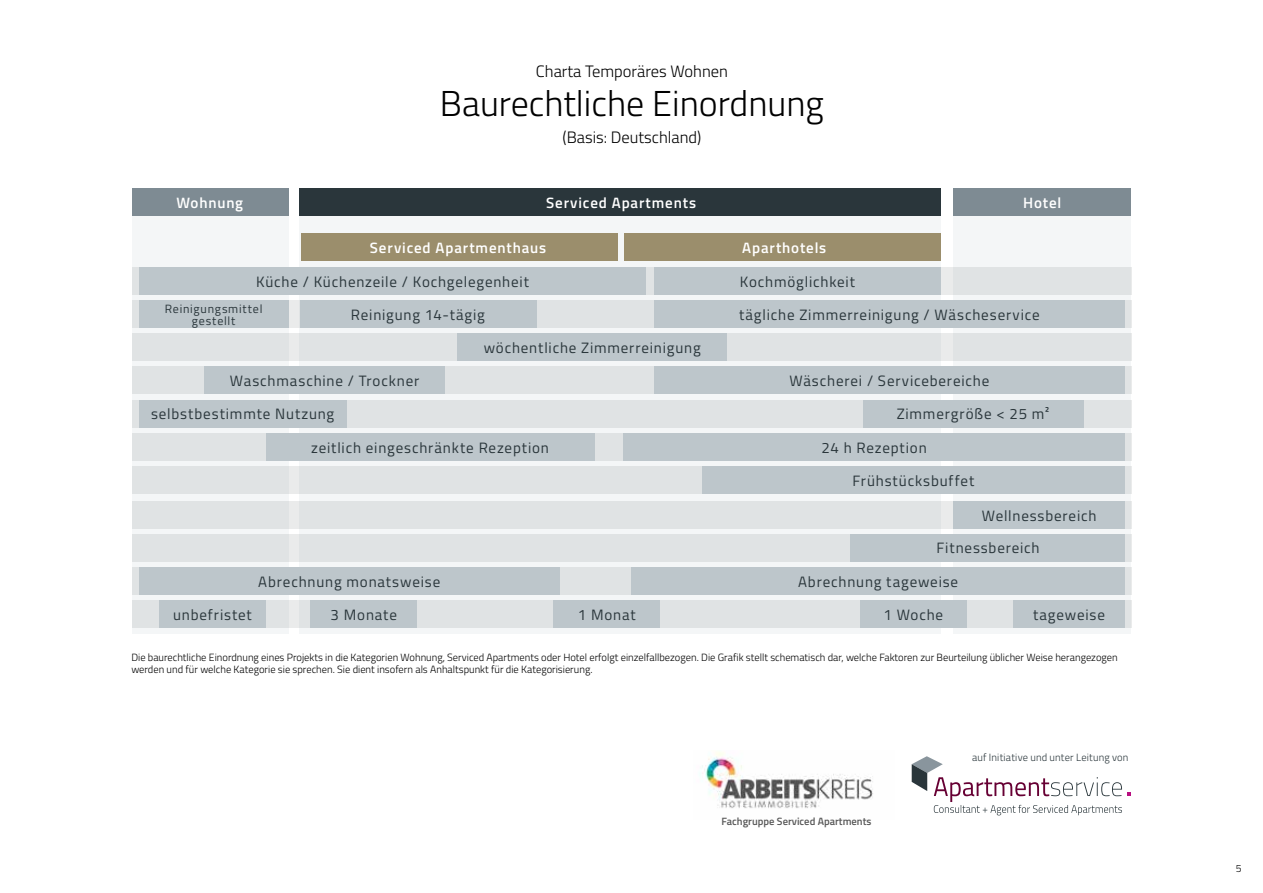
<style>
.page{position:relative;width:1263px;height:893px;background:#fff}
.page>*{position:absolute;margin:0;border:0;box-sizing:border-box;transform-origin:0 0}
.t1{font:300 36px "Titillium";color:#000}
.t2{font:300 16.5px "Titillium";color:#000}
.t3{font:15px/32.8px "Titillium";letter-spacing:.055em;color:#2a363b}
.t4{font:600 15px "Titillium";letter-spacing:.055em;color:#fff}
.t5{font:12px/12px "Titillium";letter-spacing:.065em;color:#2a363b;text-align:center}
.t6{font:600 10.65px "Titillium";color:#585858}
.t7{font:300 10.5px/12px "Titillium";color:#000}
.t8{font:300 10.5px "Titillium";letter-spacing:.015em;color:#2a363b}
</style>
<div class="page">
<svg style="left:912px;top:756px;width:219px;height:59px"></svg>
<img style="left:699px;top:752px;width:174px;height:56px">
<div style="left:132px;top:202px;width:156px;height:432px;background:#f4f6f7"></div>
<div style="left:954px;top:202px;width:177px;height:432px;background:#f4f6f7"></div>
<div style="left:300px;top:188px;width:641px;height:446px;background:#f4f6f7"></div>
<div style="left:132px;top:300px;width:999px;height:28px;background:#e0e3e4"></div>
<div style="left:139px;top:300px;width:149px;height:28px;background:#bdc6cb"></div>
<div style="left:300px;top:300px;width:236px;height:28px;background:#bdc6cb"></div>
<div style="left:654px;top:300px;width:471px;height:28px;background:#bdc6cb"></div>
<div style="left:132px;top:267px;width:999px;height:27px;background:#e0e3e4"></div>
<div style="left:132px;top:188px;width:156px;height:28px;background:#7e8b93"></div>
<div style="left:300px;top:188px;width:641px;height:28px;background:#2a363b"></div>
<div style="left:954px;top:188px;width:177px;height:28px;background:#7e8b93"></div>
<div style="left:301px;top:234px;width:317px;height:27px;background:#9b8e6c"></div>
<div style="left:625px;top:234px;width:316px;height:27px;background:#9b8e6c"></div>
<div style="left:139px;top:267px;width:507px;height:27px;background:#bdc6cb"></div>
<div style="left:654px;top:267px;width:287px;height:27px;background:#bdc6cb"></div>
<div style="left:132px;top:333px;width:999px;height:28px;background:#e0e3e4"></div>
<div style="left:458px;top:333px;width:269px;height:28px;background:#bdc6cb"></div>
<div style="left:132px;top:367px;width:999px;height:27px;background:#e0e3e4"></div>
<div style="left:205px;top:367px;width:240px;height:27px;background:#bdc6cb"></div>
<div style="left:654px;top:367px;width:471px;height:27px;background:#bdc6cb"></div>
<div style="left:132px;top:400px;width:999px;height:27px;background:#e0e3e4"></div>
<div style="left:139px;top:400px;width:207px;height:27px;background:#bdc6cb"></div>
<div style="left:863px;top:400px;width:220px;height:27px;background:#bdc6cb"></div>
<div style="left:132px;top:433px;width:999px;height:28px;background:#e0e3e4"></div>
<div style="left:266px;top:433px;width:328px;height:28px;background:#bdc6cb"></div>
<div style="left:132px;top:466px;width:999px;height:28px;background:#e0e3e4"></div>
<div style="left:702px;top:466px;width:423px;height:28px;background:#bdc6cb"></div>
<div style="left:132px;top:501px;width:999px;height:28px;background:#e0e3e4"></div>
<div style="left:954px;top:501px;width:171px;height:28px;background:#bdc6cb"></div>
<div style="left:132px;top:534px;width:999px;height:28px;background:#e0e3e4"></div>
<div style="left:850px;top:534px;width:275px;height:28px;background:#bdc6cb"></div>
<div style="left:132px;top:567px;width:999px;height:28px;background:#e0e3e4"></div>
<div style="left:139px;top:567px;width:420px;height:28px;background:#bdc6cb"></div>
<div style="left:631px;top:567px;width:494px;height:28px;background:#bdc6cb"></div>
<div style="left:132px;top:601px;width:999px;height:27px;background:#e0e3e4"></div>
<div style="left:159px;top:601px;width:107px;height:27px;background:#bdc6cb"></div>
<div style="left:311px;top:601px;width:106px;height:27px;background:#bdc6cb"></div>
<div style="left:554px;top:601px;width:106px;height:27px;background:#bdc6cb"></div>
<div style="left:860px;top:601px;width:107px;height:27px;background:#bdc6cb"></div>
<div style="left:1013px;top:601px;width:112px;height:27px;background:#bdc6cb"></div>
<div style="left:623px;top:433px;width:502px;height:28px;background:#bdc6cb"></div>
<p class="t2" style="left:536px;top:59px;width:193px">Charta Temporäres Wohnen</p>
<h1 class="t1" style="left:440px;top:78px;width:386px">Baurechtliche Einordnung</h1>
<p class="t2" style="left:562px;top:125px;width:140px">(Basis: Deutschland)</p>
<p class="t4" style="left:176px;top:191px;width:68px">Wohnung</p>
<p class="t4" style="left:1023px;top:191px;width:40px">Hotel</p>
<p class="t4" style="left:546px;top:191px;width:151px">Serviced Apartments</p>
<p class="t4" style="left:370px;top:236px;width:178px">Serviced Apartmenthaus</p>
<p class="t4" style="left:742px;top:236px;width:86px">Aparthotels</p>
<p class="t3" style="left:256px;top:264px;width:274px">Küche / Küchenzeile / Kochgelegenheit</p>
<p class="t3" style="left:740px;top:264px;width:117px">Kochmöglichkeit</p>
<p class="t5" style="left:165px;top:302px;width:99px">Reinigungsmittel gestellt</p>
<p class="t3" style="left:351px;top:297px;width:136px">Reinigung 14-tägig</p>
<p class="t3" style="left:739px;top:297px;width:302px">tägliche Zimmerreinigung / Wäscheservice</p>
<p class="t3" style="left:484px;top:331px;width:218px">wöchentliche Zimmerreinigung</p>
<p class="t3" style="left:230px;top:364px;width:191px">Waschmaschine / Trockner</p>
<p class="t3" style="left:789px;top:364px;width:201px">Wäscherei / Servicebereiche</p>
<p class="t3" style="left:151px;top:397px;width:185px">selbstbestimmte Nutzung</p>
<p class="t3" style="left:897px;top:397px;width:154px">Zimmergröße &lt; 25 m²</p>
<p class="t3" style="left:311px;top:430px;width:239px">zeitlich eingeschränkte Rezeption</p>
<p class="t3" style="left:821px;top:430px;width:107px">24 h Rezeption</p>
<p class="t3" style="left:852px;top:464px;width:123px">Frühstücksbuffet</p>
<p class="t3" style="left:936px;top:498px;width:162px;text-indent:46px">Wellnessbereich<br>Fitnessbereich</p>
<p class="t3" style="left:258px;top:564px;width:183px">Abrechnung monatsweise</p>
<p class="t3" style="left:798px;top:564px;width:162px">Abrechnung tageweise</p>
<p class="t3" style="left:173px;top:597px;width:80px">unbefristet</p>
<p class="t3" style="left:331px;top:597px;width:68px">3 Monate</p>
<p class="t3" style="left:578px;top:597px;width:59px">1 Monat</p>
<p class="t3" style="left:883px;top:597px;width:61px">1 Woche</p>
<p class="t3" style="left:1033px;top:597px;width:73px">tageweise</p>
<p class="t7" style="left:131px;top:650px;width:988px">Die baurechtliche Einordnung eines Projekts in die Kategorien Wohnung, Serviced Apartments oder Hotel erfolgt einzelfallbezogen. Die Grafik stellt schematisch dar, welche Faktoren zur Beurteilung üblicher Weise herangezogen werden und für welche Kategorie sie sprechen. Sie dient insofern als Anhaltspunkt für die Kategorisierung.</p>
<p class="t6" style="left:721px;top:813px;width:151px">Fachgruppe Serviced Apartments</p>
<p class="t8" style="left:972px;top:749px;width:158px">auf Initiative und unter Leitung von</p>
<p class="t7" style="left:1236px;top:861px;width:7px">5</p>
</div>
